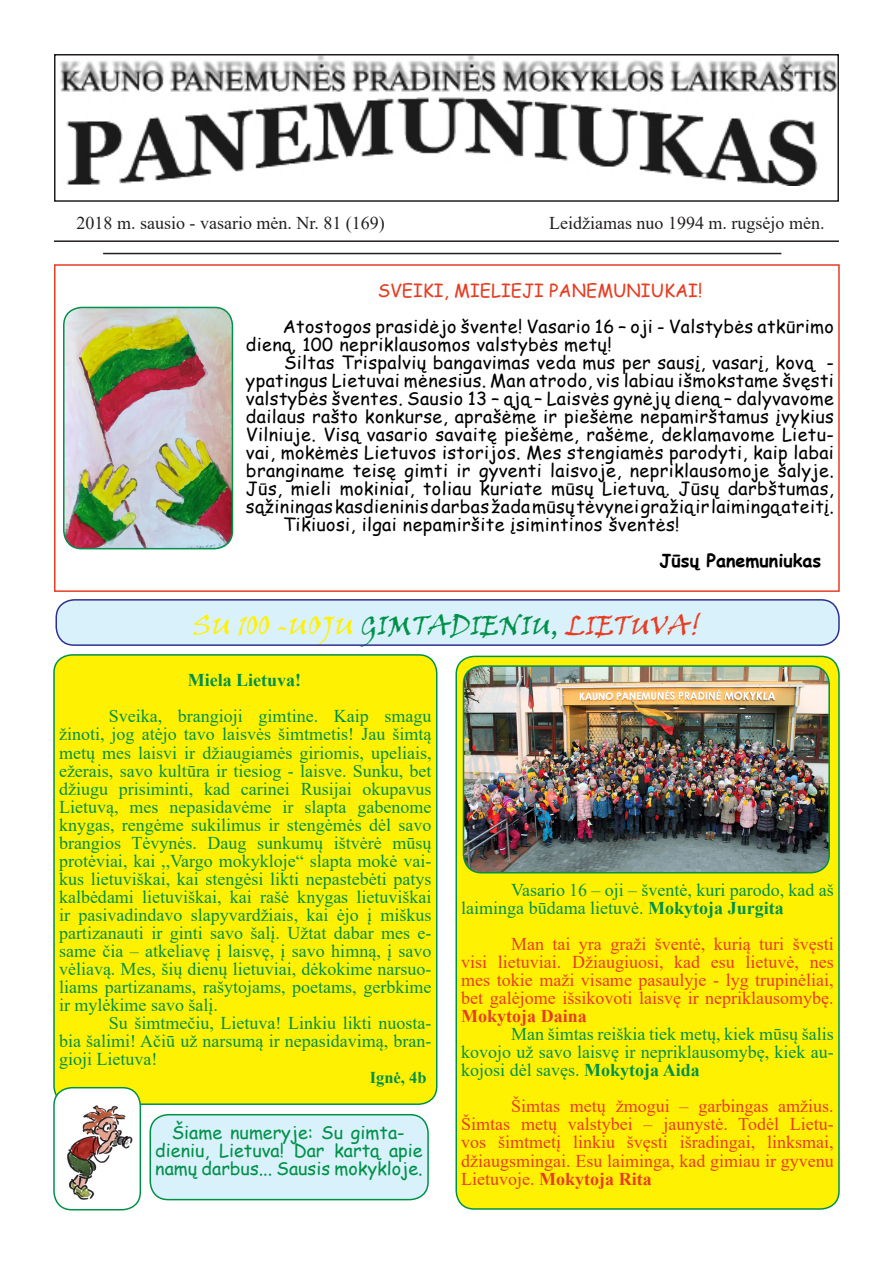
<style>
.page{position:relative;width:893px;height:1263px;background:#fff}
.page>*{position:absolute;margin:0;border:0;box-sizing:border-box;transform-origin:0 0}
.t1{font:27px "Viner Hand ITC";color:#009149}
.t2{font:18px/18px "Times New Roman";color:#009149;text-align:justify}
.t3{font:18px/18px "Comic Sans MS";letter-spacing:.02em;color:#000}
.t4{font:18px/18px "Times New Roman";color:#e73d23;text-align:justify}
.t5{font:18px/18px "Comic Sans MS";color:#009149;text-align:center}
.t6{font:18px "Times New Roman";color:#231f20}
.t7{font:18px "Comic Sans MS";color:#e73d23}
.t8{font:700 18px "Comic Sans MS";color:#000}
.t9{font:700 18px "Times New Roman";color:#009149}
.t10{font:700 16.5px "Times New Roman";color:#009149}
.s1{color:#fff101}
.s2{color:#e73d23}
.s3{font-weight:700}
</style>
<div class="page">
<hr style="left:54px;top:240px;width:785px;height:2px;background:#231f20">
<hr style="left:103px;top:253px;width:678px;height:1px;background:#231f20">
<img style="left:60px;top:57px;width:776px;height:128px">
<div style="left:54px;top:54px;width:785px;height:148px;border:2px solid #231f20"></div>
<div style="left:54px;top:264px;width:786px;height:328px;border:2px solid #e73d23"></div>
<img style="left:64px;top:307px;width:168px;height:242px">
<div style="left:63px;top:307px;width:170px;height:242px;border:2px solid #009149;border-radius:18px"></div>
<div style="left:56px;top:600px;width:783px;height:45px;background:#d9f1fb;border-radius:18px"></div>
<div style="left:56px;top:599px;width:784px;height:47px;border:2px solid #2e3092;border-radius:18px"></div>
<div style="left:54px;top:655px;width:383px;height:449px;background:#fff101;border-radius:18px"></div>
<div style="left:53px;top:654px;width:384px;height:451px;border:2px solid #009149;border-radius:18px"></div>
<div style="left:456px;top:656px;width:383px;height:553px;background:#fff101;border-radius:18px"></div>
<div style="left:455px;top:656px;width:385px;height:554px;border:2px solid #009149;border-radius:18px"></div>
<img style="left:463px;top:666px;width:366px;height:207px">
<div style="left:463px;top:665px;width:367px;height:208px;border:2px solid #009149;border-radius:18px"></div>
<img style="left:54px;top:1088px;width:86px;height:122px">
<div style="left:53px;top:1087px;width:88px;height:123px;border:2px solid #009149;border-radius:18px"></div>
<div style="left:150px;top:1115px;width:278px;height:84px;background:#d9f1fb;border-radius:18px"></div>
<div style="left:149px;top:1114px;width:280px;height:86px;border:2px solid #009149;border-radius:18px"></div>
<p class="t6" style="left:76px;top:211px;width:310px">2018 m. sausio - vasario mėn. Nr. 81 (169)</p>
<p class="t6" style="left:549px;top:211px;width:277px">Leidžiamas nuo 1994 m. rugsėjo mėn.</p>
<p class="t7" style="left:378px;top:277px;width:326px">SVEIKI, MIELIEJI PANEMUNIUKAI!</p>
<p class="t3" style="left:246px;top:316px;width:589px;text-indent:37px">Atostogos prasidėjo švente! Vasario 16 – oji - Valstybės atkūrimo diena. 100 nepriklausomos valstybės metų!</p>
<p class="t3" style="left:246px;top:352px;width:590px;text-align:justify;text-indent:38px">Šiltas Trispalvių bangavimas veda mus per sausį, vasarį, kovą - ypatingus Lietuvai mėnesius. Man atrodo, vis labiau išmokstame švęsti valstybės šventes. Sausio 13 – ąją – Laisvės gynėjų dieną – dalyvavome dailaus rašto konkurse, aprašėme ir piešėme nepamirštamus įvykius Vilniuje. Visą vasario savaitę piešėme, rašėme, deklamavome Lietu&shy;vai, mokėmės Lietuvos istorijos. Mes stengiamės parodyti, kaip labai branginame teisę gimti ir gyventi laisvoje, nepriklausomoje šalyje.<br>Jūs, mieli mokiniai, toliau kuriate mūsų Lietuvą. Jūsų darbštumas, sąžiningas kasdieninis darbas žada mūsų tėvynei gražią ir laimingą ateitį.</p>
<p class="t3" style="left:283px;top:514px;width:398px">Tikiuosi, ilgai nepamiršite įsimintinos šventės!</p>
<p class="t8" style="left:660px;top:547px;width:163px">Jūsų Panemuniukas</p>
<p class="t1" style="left:193px;top:608px;width:509px"><span class="s1">SU 100 -UOJU</span> GIMTADIENIU, <span class="s2">LIETUVA!</span></p>
<p class="t9" style="left:188px;top:667px;width:115px">Miela Lietuva!</p>
<p class="t2" style="left:59px;top:707px;width:374px;text-indent:50px">Sveika, brangioji gimtine. Kaip smagu žinoti, jog atėjo tavo laisvės šimtmetis! Jau šimtą metų mes laisvi ir džiaugiamės giriomis, upeliais, ežerais, savo kultūra ir tiesiog - laisve. Sunku, bet džiugu prisiminti, kad carinei Rusijai okupavus Lietuvą, mes nepasidavėme ir slapta gabenome knygas, rengėme sukilimus ir stengėmės dėl savo brangios Tėvynės. Daug sunkumų ištvėrė mūsų protėviai, kai ,,Vargo mokykloje“ slapta mokė vai&shy;kus lietuviškai, kai stengėsi likti nepastebėti patys kalbėdami lietuviškai, kai rašė knygas lietuviškai ir pasivadindavo slapyvardžiais, kai ėjo į miškus partizanauti ir ginti savo šalį. Užtat dabar mes e&shy;same čia – atkeliavę į laisvę, į savo himną, į savo vėliavą. Mes, šių dienų lietuviai, dėkokime narsuo&shy;liams partizanams, rašytojams, poetams, gerbkime ir mylėkime savo šalį.</p>
<p class="t2" style="left:59px;top:1013px;width:374px;text-indent:50px">Su šimtmečiu, Lietuva! Linkiu likti nuosta&shy;bia šalimi! Ačiū už narsumą ir nepasidavimą, bran&shy;gioji Lietuva!</p>
<p class="t10" style="left:370px;top:1065px;width:58px">Ignė, 4b</p>
<p class="t2" style="left:461px;top:881px;width:374px;text-indent:50px">Vasario 16 – oji – šventė, kuri parodo, kad aš laiminga būdama lietuvė. <span class="s3">Mokytoja Jurgita</span></p>
<p class="t4" style="left:461px;top:935px;width:374px;text-indent:50px">Man tai yra graži šventė, kurią turi švęsti visi lietuviai. Džiaugiuosi, kad esu lietuvė, nes mes tokie maži visame pasaulyje - lyg trupinėliai, bet galėjome išsikovoti laisvę ir nepriklausomybę.<br><span class="s3">Mokytoja Daina</span></p>
<p class="t2" style="left:461px;top:1025px;width:374px;text-indent:50px">Man šimtas reiškia tiek metų, kiek mūsų šalis kovojo už savo laisvę ir nepriklausomybę, kiek au&shy;kojosi dėl savęs. <span class="s3">Mokytoja Aida</span></p>
<p class="t4" style="left:461px;top:1097px;width:374px;text-indent:50px">Šimtas metų žmogui – garbingas amžius.<br>Šimtas metų valstybei – jaunystė. Todėl Lietu&shy;vos šimtmetį linkiu švęsti išradingai, linksmai, džiaugsmingai. Esu laiminga, kad gimiau ir gyvenu Lietuvoje. <span class="s3">Mokytoja Rita</span></p>
<p class="t5" style="left:155px;top:1123px;width:269px">Šiame numeryje: Su gimta&shy;dieniu, Lietuva! Dar kartą apie namų darbus... Sausis mokykloje.</p>
</div>
